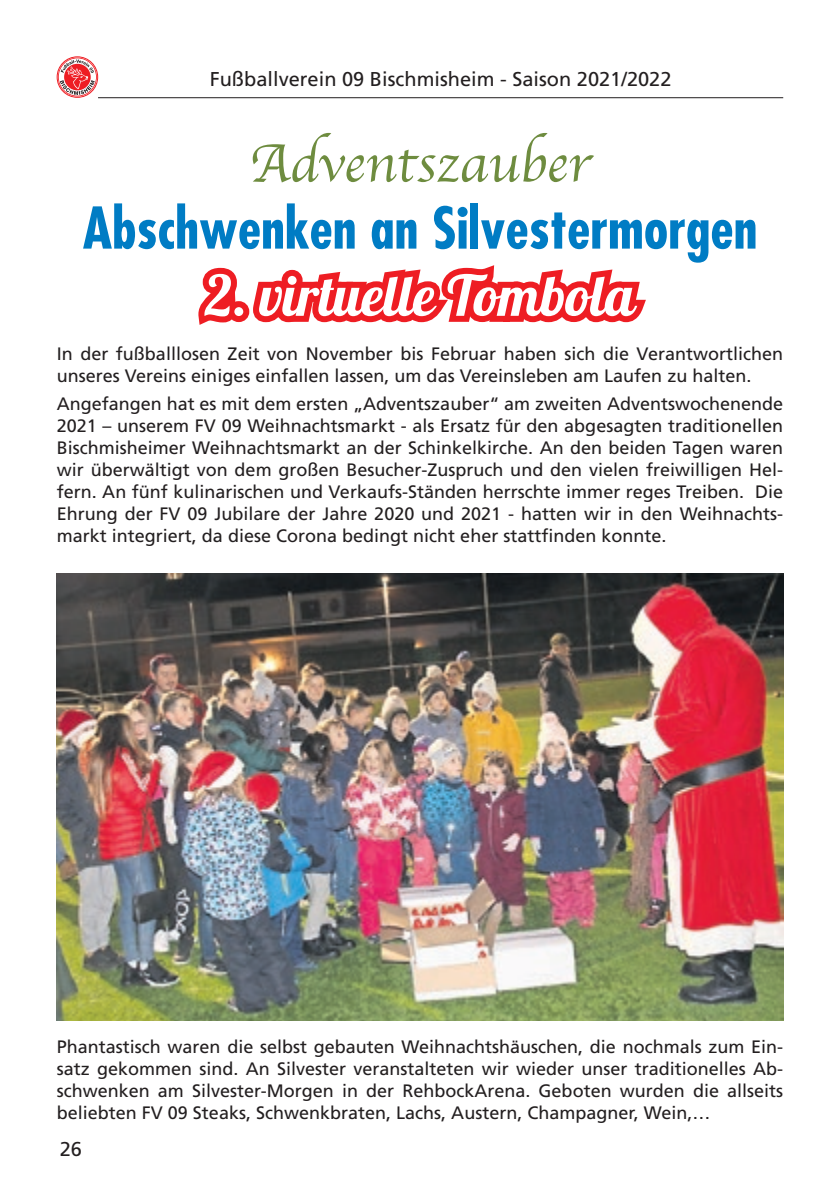
<style>
.page{position:relative;width:840px;height:1191px;background:#fff}
.page>*{position:absolute;margin:0;border:0;box-sizing:border-box;transform-origin:0 0}
.t1{font:700 condensed 56px "Futura LT";color:#007cc4}
.t2{font:56px "Lobster 1.4";color:#fff}
.t3{font:56px "Apple Chancery";color:#6e8c3f}
.t4{font:20px "Frutiger LT";color:#231f20}
.t5{font:18px/22px "Frutiger LT";color:#231f20;text-align:justify}
</style>
<div class="page">
<hr style="left:98px;top:97px;width:684px;height:1px;background:#231f20">
<div style="left:57px;top:57px;width:41px;height:40px;border:1px solid #ee1d23;border-radius:50%"></div>
<svg style="left:58px;top:58px;width:39px;height:38px"></svg>
<svg style="left:198px;top:265px;width:448px;height:60px"></svg>
<img style="left:57px;top:573px;width:725px;height:447px">
<p class="t4" style="left:210px;top:67px;width:463px">Fußballverein 09 Bischmisheim - Saison 2021/2022</p>
<p class="t3" style="left:249px;top:119px;width:342px">Adventszauber</p>
<p class="t1" style="left:83px;top:193px;width:676px">Abschwenken an Silvestermorgen</p>
<p class="t2" style="left:205px;top:260px;width:431px">2. virtuelle Tombola</p>
<p class="t5" style="left:57px;top:343px;width:727px">In der fußballlosen Zeit von November bis Februar haben sich die Verantwortlichen unseres Vereins einiges einfallen lassen, um das Vereinsleben am Laufen zu halten.</p>
<p class="t5" style="left:57px;top:392px;width:727px">Angefangen hat es mit dem ersten „Adventszauber“ am zweiten Adventswochenende 2021 – unserem FV 09 Weihnachtsmarkt - als Ersatz für den abgesagten traditionellen Bischmisheimer Weihnachtsmarkt an der Schinkelkirche. An den beiden Tagen waren wir überwältigt von dem großen Besucher-Zuspruch und den vielen freiwilligen Hel&shy;fern. An fünf kulinarischen und Verkaufs-Ständen herrschte immer reges Treiben. Die Ehrung der FV 09 Jubilare der Jahre 2020 und 2021 - hatten wir in den Weihnachts&shy;markt integriert, da diese Corona bedingt nicht eher stattfinden konnte.</p>
<p class="t5" style="left:57px;top:1036px;width:727px">Phantastisch waren die selbst gebauten Weihnachtshäuschen, die nochmals zum Ein&shy;satz gekommen sind. An Silvester veranstalteten wir wieder unser traditionelles Ab&shy;schwenken am Silvester-Morgen in der RehbockArena. Geboten wurden die allseits beliebten FV 09 Steaks, Schwenkbraten, Lachs, Austern, Champagner, Wein,…</p>
<p class="t4" style="left:60px;top:1137px;width:24px">26</p>
</div>
